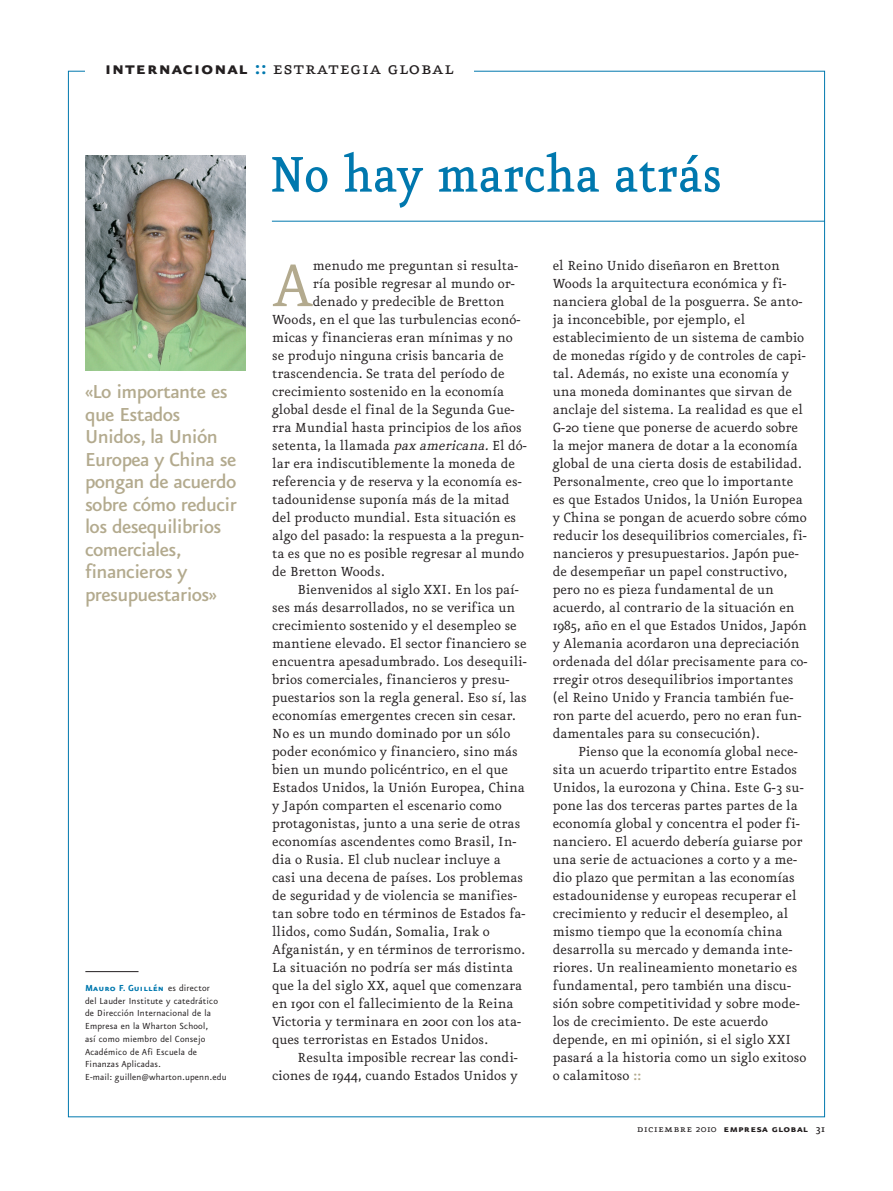
<style>
.page{position:relative;width:893px;height:1191px;background:#fff}
.page>*{position:absolute;margin:0;border:0;box-sizing:border-box;transform-origin:0 0}
.t1{font:72.15px "Eureka";color:#b3aa8e}
.t2{font:500 60px "Eureka";letter-spacing:-.005em;color:#0078ae;scale:.9 1}
.t3{font:500 22.5px/22.5px "Eureka Sans";letter-spacing:-.025em;color:#b3aa8e}
.t4{font:21.9px "Eureka Small Caps";letter-spacing:.025em;color:#231f20}
.t5{font:15.75px/18px "Eureka";color:#231f20}
.t6{font:12px "Eureka Sans Bold Caps";letter-spacing:.025em;color:#231f20}
.t7{font:10.5px/12.8px "Eureka Sans";letter-spacing:.015em;color:#231f20}
.t8{font:10.5px "Eureka Sans Bold Caps";letter-spacing:.015em;color:#0078ae}
.s1{font-family:"Eureka Sans Bold Caps"}
.s2{font-family:"Eureka Sans Bold Caps";color:#0078ae}
.s3{font-family:"Eureka Sans";color:#231f20}
.s4{font-style:italic}
.s5{font-family:"Eureka Sans";font-weight:700;color:#b3aa8e}
.s6{font-family:"Eureka Small Caps"}
.s7{font-family:"Eureka"}
.s8{font-family:"Eureka";font-weight:500}
</style>
<div class="page">
<img style="left:85px;top:155px;width:160px;height:215px">
<hr style="left:85px;top:971px;width:54px;height:1px;background:#231f20">
<hr style="left:272px;top:221px;width:553px;height:1px;background:#0078ae">
<h3 class="t4" style="left:105px;top:57px;width:350px"><span class="s1">internacional</span> <span class="s2">::</span> estrategia global</h3>
<h3 class="t3" style="left:85px;top:379px;width:153px">«Lo importante es que Estados<br>Unidos, la Unión<br>Europea y China se pongan de acuerdo sobre cómo reducir los desequilibrios comerciales, financieros y presupuestarios»</h3>
<p class="t8" style="left:85px;top:982px;width:126px">Mauro F. Guillén <span class="s3">es director</span></p>
<p class="t7" style="left:85px;top:994px;width:143px">del Lauder Institute y catedrático de Dirección Internacional de la<br>Empresa en la Wharton School,<br>así como miembro del Consejo<br>Académico de Afi Escuela de<br>Finanzas Aplicadas.<br>E-mail: guillen@wharton.upenn.edu</p>
<h2 class="t2" style="left:269px;top:146px;width:505px">No hay marcha atrás</h2>
<h1 class="t1" style="left:272px;top:251px;width:42px">A</h1>
<p class="t5" style="left:313px;top:257px;width:207px">menudo me preguntan si resulta-</p>
<p class="t5" style="left:313px;top:275px;width:204px">ría posible regresar al mundo or-</p>
<p class="t5" style="left:313px;top:293px;width:193px">denado y predecible de Bretton</p>
<p class="t5" style="left:272px;top:311px;width:250px">Woods, en el que las turbulencias econó-</p>
<p class="t5" style="left:272px;top:329px;width:242px">micas y financieras eran mínimas y no</p>
<p class="t5" style="left:272px;top:347px;width:233px">se produjo ninguna crisis bancaria de</p>
<p class="t5" style="left:272px;top:365px;width:234px">trascendencia. Se trata del período de</p>
<p class="t5" style="left:272px;top:383px;width:234px">crecimiento sostenido en la economía</p>
<p class="t5" style="left:272px;top:401px;width:244px">global desde el final de la Segunda Gue-</p>
<p class="t5" style="left:272px;top:419px;width:251px">rra Mundial hasta principios de los años</p>
<p class="t5" style="left:272px;top:437px;width:256px">setenta, la llamada <span class="s4">paxamericana.</span>El dó-</p>
<p class="t5" style="left:272px;top:455px;width:245px">lar era indiscutiblemente la moneda de</p>
<p class="t5" style="left:272px;top:473px;width:251px">referencia y de reserva y la economía es-</p>
<p class="t5" style="left:272px;top:491px;width:239px">tadounidense suponía más de la mitad</p>
<p class="t5" style="left:272px;top:509px;width:246px">del producto mundial. Esta situación es</p>
<p class="t5" style="left:272px;top:527px;width:253px">algo del pasado: la respuesta a la pregun-</p>
<p class="t5" style="left:272px;top:545px;width:254px">ta es que no es posible regresar al mundo</p>
<p class="t5" style="left:272px;top:563px;width:114px">de Bretton Woods.</p>
<p class="t5" style="left:298px;top:581px;width:223px">Bienvenidos al siglo XXI. En los paí-</p>
<p class="t5" style="left:272px;top:599px;width:245px">ses más desarrollados, no se verifica un</p>
<p class="t5" style="left:272px;top:617px;width:246px">crecimiento sostenido y el desempleo se</p>
<p class="t5" style="left:272px;top:635px;width:256px">mantiene elevado. El sector financiero se</p>
<p class="t5" style="left:272px;top:653px;width:256px">encuentra apesadumbrado. Los desequili-</p>
<p class="t5" style="left:272px;top:671px;width:239px">brios comerciales, financieros y presu-</p>
<p class="t5" style="left:272px;top:689px;width:256px">puestarios son la regla general. Eso sí, las</p>
<p class="t5" style="left:272px;top:707px;width:245px">economías emergentes crecen sin cesar.</p>
<p class="t5" style="left:272px;top:725px;width:240px">No es un mundo dominado por un sólo</p>
<p class="t5" style="left:272px;top:743px;width:247px">poder económico y financiero, sino más</p>
<p class="t5" style="left:272px;top:761px;width:237px">bien un mundo policéntrico, en el que</p>
<p class="t5" style="left:272px;top:779px;width:254px">Estados Unidos, la Unión Europea, China</p>
<p class="t5" style="left:272px;top:797px;width:231px">y Japón comparten el escenario como</p>
<p class="t5" style="left:272px;top:815px;width:250px">protagonistas, junto a una serie de otras</p>
<p class="t5" style="left:272px;top:833px;width:246px">economías ascendentes como Brasil, In-</p>
<p class="t5" style="left:272px;top:851px;width:230px">dia o Rusia. El club nuclear incluye a</p>
<p class="t5" style="left:272px;top:869px;width:252px">casi una decena de países. Los problemas</p>
<p class="t5" style="left:272px;top:887px;width:246px">de seguridad y de violencia se manifies-</p>
<p class="t5" style="left:272px;top:905px;width:255px">tan sobre todo en términos de Estados fa-</p>
<p class="t5" style="left:272px;top:923px;width:219px">llidos, como Sudán, Somalia, Irak o</p>
<p class="t5" style="left:272px;top:941px;width:255px">Afganistán, y en términos de terrorismo.</p>
<p class="t5" style="left:272px;top:959px;width:243px">La situación no podría ser más distinta</p>
<p class="t5" style="left:272px;top:977px;width:252px">que la del siglo XX, aquel que comenzara</p>
<p class="t5" style="left:272px;top:995px;width:243px">en 1901 con el fallecimiento de la Reina</p>
<p class="t5" style="left:272px;top:1013px;width:251px">Victoria y terminara en 2001 con los ata-</p>
<p class="t5" style="left:272px;top:1031px;width:218px">ques terroristas en Estados Unidos.</p>
<p class="t5" style="left:298px;top:1049px;width:222px">Resulta imposible recrear las condi-</p>
<p class="t5" style="left:272px;top:1067px;width:247px">ciones de 1944, cuando Estados Unidos y</p>
<p class="t5" style="left:553px;top:257px;width:256px">el Reino Unido diseñaron en Bretton Woods la arquitectura económica y fi&shy;nanciera global de la posguerra. Se anto&shy;ja inconcebible, por ejemplo, el establecimiento de un sistema de cambio de monedas rígido y de controles de capi&shy;tal. Además, no existe una economía y una moneda dominantes que sirvan de anclaje del sistema. La realidad es que el G-20 tiene que ponerse de acuerdo sobre la mejor manera de dotar a la economía global de una cierta dosis de estabilidad.<br>Personalmente, creo que lo importante es que Estados Unidos, la Unión Europea y China se pongan de acuerdo sobre cómo reducir los desequilibrios comerciales, fi&shy;nancieros y presupuestarios. Japón pue&shy;de desempeñar un papel constructivo, pero no es pieza fundamental de un acuerdo, al contrario de la situación en 1985, año en el que Estados Unidos, Japón y Alemania acordaron una depreciación ordenada del dólar precisamente para co&shy;rregir otros desequilibrios importantes (el Reino Unido y Francia también fue&shy;ron parte del acuerdo, pero no eran fun&shy;damentales para su consecución).</p>
<p class="t5" style="left:553px;top:743px;width:255px;text-indent:26px">Pienso que la economía global nece&shy;sita un acuerdo tripartito entre Estados Unidos, la eurozona y China. Este G-3 su&shy;pone las dos terceras partes partes de la economía global y concentra el poder fi&shy;nanciero. El acuerdo debería guiarse por una serie de actuaciones a corto y a me&shy;dio plazo que permitan a las economías estadounidense y europeas recuperar el crecimiento y reducir el desempleo, al mismo tiempo que la economía china desarrolla su mercado y demanda inte&shy;riores. Un realineamiento monetario es fundamental, pero también una discu&shy;sión sobre competitividad y sobre mode&shy;los de crecimiento. De este acuerdo depende, en mi opinión, si el siglo XXI pasará a la historia como un siglo exitoso o calamitoso <span class="s5">::</span></p>
<p class="t6" style="left:637px;top:1122px;width:190px"><span class="s6">diciembre</span> <span class="s7">2010</span> empresa global <span class="s8">31</span></p>
</div>
